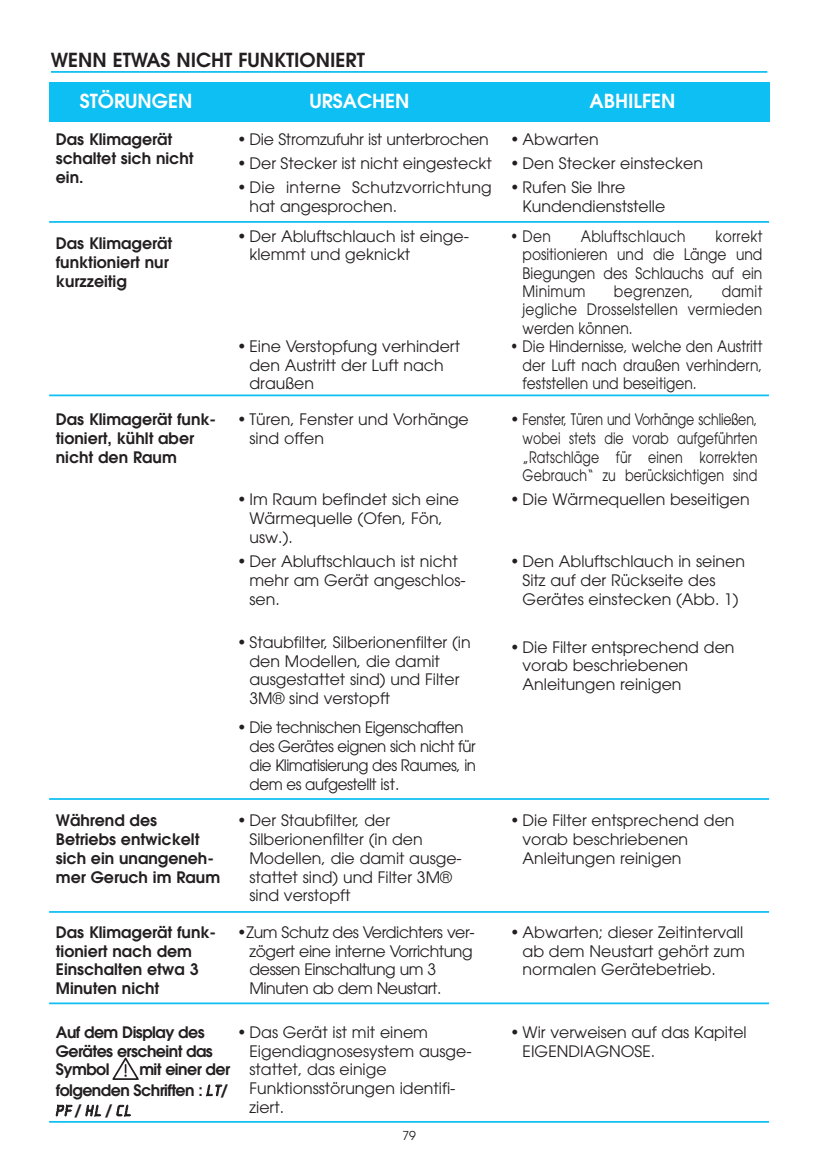
<style>
.page{position:relative;width:818px;height:1166px;background:#fff}
.page>*{position:absolute;margin:0;border:0;box-sizing:border-box;transform-origin:0 0}
.t1{font:600 19.25px "Avant Garde";color:#231f20}
.t2{font:600 19.25px "Avant Garde";color:#fff}
.t3{font:15.75px/18.9px "Avant Garde";color:#231f20}
.t4{font:600 15.75px/18.9px "Avant Garde";color:#231f20}
.t5{font:15.75px/18.4px "Avant Garde";color:#231f20;text-align:justify;scale:.88 1}
.t6{font:15.75px/18.9px "Avant Garde";letter-spacing:-.03em;color:#231f20}
.t7{font:600 15.75px/18.9px "Avant Garde";letter-spacing:-.035em;color:#231f20}
.t8{font:15.75px "Avant Garde";letter-spacing:.02em;color:#231f20;scale:.88 1}
.t9{font:15.75px "Lcd Plain";color:#231f20}
.t10{font:12.25px "Avant Garde";color:#231f20}
.s1{font-family:"Lcd Plain";font-weight:400}
.s2{font-family:"Avant Garde";font-weight:600}
</style>
<div class="page">
<hr style="left:51px;top:71px;width:716px;height:2px;background:#0dbff2">
<div style="left:49px;top:82px;width:174px;height:40px;background:#0dbff2"></div>
<div style="left:223px;top:82px;width:273px;height:40px;background:#0dbff2"></div>
<div style="left:496px;top:82px;width:272px;height:40px;background:#0dbff2"></div>
<hr style="left:49px;top:221px;width:719px;height:2px;background:#0dbff2">
<hr style="left:49px;top:394px;width:719px;height:2px;background:#0dbff2">
<hr style="left:49px;top:798px;width:719px;height:2px;background:#0dbff2">
<hr style="left:49px;top:911px;width:719px;height:1px;background:#0dbff2">
<hr style="left:49px;top:1002px;width:719px;height:2px;background:#0dbff2">
<hr style="left:49px;top:1121px;width:719px;height:1px;background:#0dbff2">
<svg style="left:112px;top:1057px;width:27px;height:23px"></svg>
<p class="t1" style="left:51px;top:53px;width:315px">WENN ETWAS NICHT FUNKTIONIERT</p>
<p class="t2" style="left:80px;top:93px;width:114px">STÖRUNGEN</p>
<p class="t2" style="left:309px;top:93px;width:102px">URSACHEN</p>
<p class="t2" style="left:589px;top:93px;width:87px">ABHILFEN</p>
<p class="t4" style="left:56px;top:132px;width:139px">Das Klimagerät schaltet sich nicht ein.</p>
<p class="t3" style="left:237px;top:132px;width:253px">• Die Stromzufuhr ist unterbrochen</p>
<p class="t3" style="left:510px;top:132px;width:90px">• Abwarten</p>
<p class="t3" style="left:510px;top:155px;width:194px">• Den Stecker einstecken</p>
<p class="t3" style="left:522px;top:179px;width:144px;text-indent:-12px">• Rufen Sie Ihre<br>Kundendienststelle</p>
<p class="t3" style="left:237px;top:155px;width:256px">• Der Stecker ist nicht eingesteckt</p>
<p class="t3" style="left:249px;top:179px;width:244px;text-indent:-12px">• Die interne Schutzvorrichtung hat angesprochen.</p>
<p class="t4" style="left:56px;top:235px;width:118px">Das Klimagerät funktioniert nur kurzzeitig</p>
<p class="t3" style="left:249px;top:228px;width:221px;line-height:18.4px;text-indent:-12px">• Der Abluftschlauch ist einge&shy;klemmt und geknickt</p>
<p class="t3" style="left:249px;top:339px;width:212px;line-height:18.4px;text-indent:-12px">• Eine Verstopfung verhindert den Austritt der Luft nach draußen</p>
<p class="t4" style="left:56px;top:411px;width:162px">Das Klimagerät funk&shy;tioniert, kühlt aber nicht den Raum</p>
<p class="t3" style="left:249px;top:411px;width:221px;text-indent:-12px">• Türen, Fenster und Vorhänge sind offen</p>
<p class="t3" style="left:249px;top:491px;width:211px;text-indent:-12px">• Im Raum befindet sich eine<br>Wärmequelle (Ofen, Fön, usw.).</p>
<p class="t3" style="left:249px;top:553px;width:217px;text-indent:-12px">• Der Abluftschlauch ist nicht mehr am Gerät angeschlos&shy;sen.</p>
<p class="t3" style="left:249px;top:634px;width:222px;text-indent:-12px">• Staubfilter, Silberionenfilter (in den Modellen, die damit ausgestattet sind) und Filter<br>3M® sind verstopft</p>
<p class="t6" style="left:249px;top:719px;width:228px;text-indent:-12px">• Die technischen Eigenschaften des Gerätes eignen sich nicht für die Klimatisierung des Raumes, in dem es aufgestellt ist.</p>
<p class="t5" style="left:510px;top:228px;width:48px">• Den</p>
<p class="t8" style="left:580px;top:230px;width:121px">Abluftschlauch</p>
<p class="t5" style="left:522px;top:228px;width:274px;text-indent:193px">korrekt positionieren und die Länge und Biegungen des Schlauchs auf ein Minimum</p>
<p class="t5" style="left:522px;top:283px;width:274px;text-indent:199px">damit jegliche Drosselstellen vermieden werden können.</p>
<p class="t5" style="left:522px;top:339px;width:274px;text-indent:-12px">• Die Hindernisse, welche den Austritt der Luft nach draußen verhindern, feststellen und beseitigen.</p>
<p class="t8" style="left:613px;top:285px;width:92px">begrenzen,</p>
<p class="t3" style="left:522px;top:411px;width:236px;text-align:justify;text-indent:-12px">• Fenster, Türen und Vorhänge schließen, wobei stets die vorab aufgeführten „Ratschläge für einen korrekten Gebrauch“ zu berücksichtigen sind</p>
<p class="t3" style="left:510px;top:491px;width:241px">• Die Wärmequellen beseitigen</p>
<p class="t3" style="left:522px;top:553px;width:224px;text-indent:-12px">• Den Abluftschlauch in seinen<br>Sitz auf der Rückseite des<br>Gerätes einstecken (Abb. 1)</p>
<p class="t3" style="left:522px;top:639px;width:213px;text-indent:-12px">• Die Filter entsprechend den vorab beschriebenen<br>Anleitungen reinigen</p>
<p class="t4" style="left:56px;top:812px;width:166px">Während des<br>Betriebs entwickelt sich ein unangeneh&shy;mer Geruch im Raum</p>
<p class="t3" style="left:249px;top:812px;width:214px;text-indent:-12px">• Der Staubfilter, der<br>Silberionenfilter (in den<br>Modellen, die damit ausge&shy;stattet sind) und Filter 3M® sind verstopft</p>
<p class="t3" style="left:522px;top:812px;width:213px;text-indent:-12px">• Die Filter entsprechend den vorab beschriebenen<br>Anleitungen reinigen</p>
<p class="t4" style="left:56px;top:923px;width:162px">Das Klimagerät funk&shy;tioniert nach dem<br>Einschalten etwa 3<br>Minuten nicht</p>
<p class="t6" style="left:249px;top:923px;width:226px;text-indent:-12px">•Zum Schutz des Verdichters ver&shy;zögert eine interne Vorrichtung dessen Einschaltung um 3<br>Minuten ab dem Neustart.</p>
<p class="t3" style="left:522px;top:923px;width:224px;text-align:justify;text-indent:-12px">• Abwarten; dieser Zeitintervall ab dem Neustart gehört zum normalen Gerätebetrieb.</p>
<p class="t7" style="left:56px;top:1023px;width:158px">Auf dem Display des<br>Gerätes erscheint das<br>Symbol</p>
<p class="t3" style="left:249px;top:1023px;width:223px;text-indent:-12px">• Das Gerät ist mit einem<br>Eigendiagnosesystem ausge&shy;stattet, das einige<br>Funktionsstörungen identifi&shy;ziert.</p>
<p class="t3" style="left:522px;top:1023px;width:226px;text-indent:-12px">• Wir verweisen auf das Kapitel<br>EIGENDIAGNOSE.</p>
<p class="t7" style="left:56px;top:1060px;width:176px;line-height:20.5px;text-align:right">mit einer der<br>folgenden Schriften : <span class="s1">LT</span>/</p>
<p class="t9" style="left:56px;top:1101px;width:76px">PF <span class="s2">/</span> HL <span class="s2">/</span> CL</p>
<p class="t10" style="left:402px;top:1130px;width:15px">79</p>
</div>
